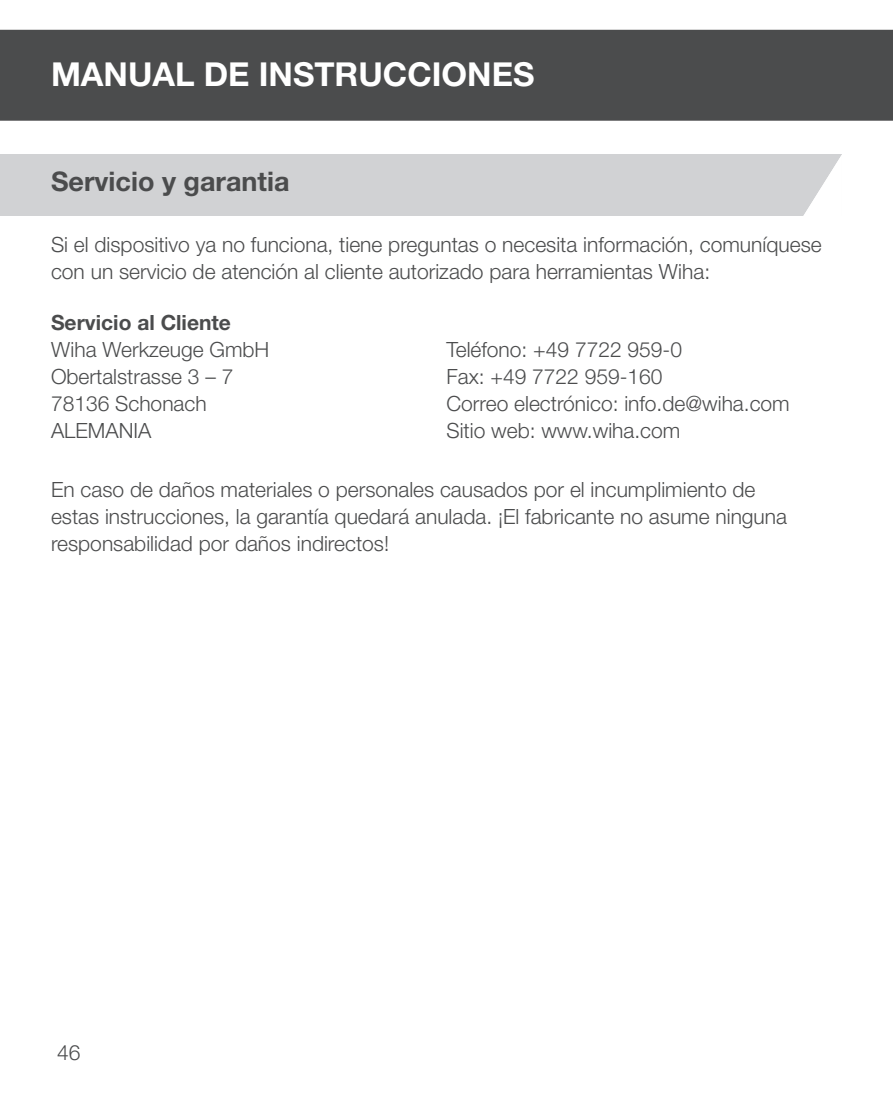
<style>
.page{position:relative;width:893px;height:1106px;background:#fff}
.page>*{position:absolute;margin:0;border:0;box-sizing:border-box;transform-origin:0 0}
.t1{font:700 33px "Helvetica Neue LT Pro";color:#fff}
.t2{font:700 27px "Helvetica Neue LT Pro";color:#4b4c4d}
.t3{font:300 21px/27px "Helvetica Neue LT Pro";color:#4b4c4d}
.t4{font:700 21px "Helvetica Neue LT Pro";color:#4b4c4d}
</style>
<div class="page">
<div style="left:0;top:30px;width:893px;height:91px;background:#4b4c4d"></div>
<div style="left:0;top:154px;width:842px;height:62px;background:#d1d2d4"></div>
<svg style="left:803px;top:155px;width:39px;height:61px"></svg>
<h1 class="t1" style="left:51px;top:53px;width:485px">MANUAL DE INSTRUCCIONES</h1>
<p class="t2" style="left:51px;top:164px;width:240px">Servicio y garantia</p>
<p class="t3" style="left:51px;top:230px;width:772px">Si el dispositivo ya no funciona, tiene preguntas o necesita información, comuníquese con un servicio de atención al cliente autorizado para herramientas Wiha:</p>
<p class="t4" style="left:51px;top:309px;width:181px">Servicio al Cliente</p>
<p class="t3" style="left:51px;top:335px;width:220px">Wiha Werkzeuge GmbH<br>Obertalstrasse 3 – 7<br>78136 Schonach<br>ALEMANIA</p>
<p class="t3" style="left:446px;top:335px;width:345px">Teléfono: +49 7722 959-0<br>Fax: +49 7722 959-160<br>Correo electrónico: info.de@wiha.com<br>Sitio web: www.wiha.com</p>
<p class="t3" style="left:51px;top:475px;width:737px">En caso de daños materiales o personales causados por el incumplimiento de estas instrucciones, la garantía quedará anulada. ¡El fabricante no asume ninguna responsabilidad por daños indirectos!</p>
<p class="t3" style="left:57px;top:1038px;width:25px">46</p>
</div>
